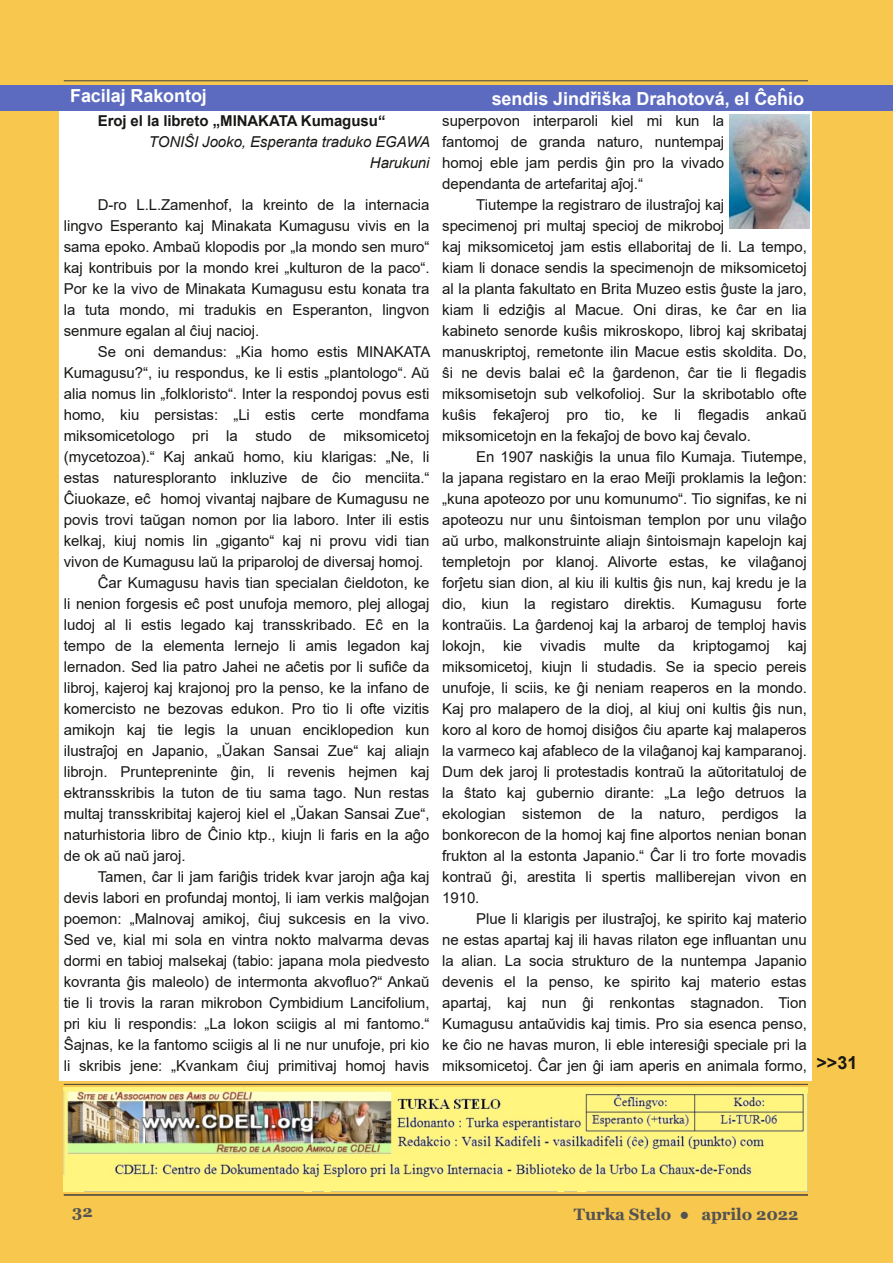
<style>
.page{position:relative;width:893px;height:1263px;background:#f8c74e}
.page>*{position:absolute;margin:0;border:0;box-sizing:border-box;transform-origin:0 0}
.t1{font:700 18px "Arial";letter-spacing:-.005em;color:#fff}
.t2{font:700 16.5px "Georgia";letter-spacing:-.005em;color:#535353}
.t3{font:15px/21px "Arial";letter-spacing:-.005em;color:#181715;text-align:justify}
.t4{font:italic 15px/21px "Arial";letter-spacing:-.005em;color:#181715;text-align:right}
.t5{font:700 15px "Arial";letter-spacing:-.005em;color:#181715}
.s1{font-weight:700;font-size:18px}
</style>
<div class="page">
<img style="left:64px;top:1088px;width:743px;height:103px">
<hr style="left:64px;top:81px;width:744px;height:1px;background:#404040">
<hr style="left:64px;top:1084px;width:744px;height:1px;background:#404040">
<hr style="left:64px;top:1195px;width:744px;height:1px;background:#404040">
<div style="left:60px;top:85px;width:752px;height:995px;background:#fff"></div>
<div style="left:0;top:85px;width:893px;height:26px;background:#5c6bc0"></div>
<img style="left:729px;top:115px;width:80px;height:113px">
<p class="t1" style="left:70px;top:86px;width:138px">Facilaj Rakontoj</p>
<p class="t1" style="left:492px;top:88px;width:314px">sendis Jindřiška Drahotová, el Ĉeĥio</p>
<p class="t5" style="left:98px;top:112px;width:289px">Eroj el la libreto „MINAKATA Kumagusu“</p>
<p class="t4" style="left:149px;top:131px;width:283px">TONIŜI Jooko, Esperanta traduko EGAWA<br>Harukuni</p>
<p class="t3" style="left:64px;top:194px;width:367px;text-indent:34px">D-ro L.L.Zamenhof, la kreinto de la internacia lingvo Esperanto kaj Minakata Kumagusu vivis en la sama epoko. Ambaŭ klopodis por „la mondo sen muro“ kaj kontribuis por la mondo krei „kulturon de la paco“.<br>Por ke la vivo de Minakata Kumagusu estu konata tra la tuta mondo, mi tradukis en Esperanton, lingvon senmure egalan al ĉiuj nacioj.</p>
<p class="t3" style="left:98px;top:341px;width:334px">Se oni demandus: „Kia homo estis MINAKATA</p>
<p class="t3" style="left:64px;top:362px;width:367px">Kumagusu?“, iu respondus, ke li estis „plantologo“. Aŭ</p>
<p class="t3" style="left:64px;top:383px;width:367px">alia nomus lin „folkloristo“. Inter la respondoj povus esti</p>
<p class="t3" style="left:64px;top:404px;width:367px">homo, kiu persistas: „Li estis certe mondfama</p>
<p class="t3" style="left:64px;top:425px;width:367px">miksomicetologo pri la studo de miksomicetoj</p>
<p class="t3" style="left:64px;top:446px;width:367px">(mycetozoa).“ Kaj ankaŭ homo, kiu klarigas: „Ne, li</p>
<p class="t3" style="left:64px;top:467px;width:367px">estas naturesploranto inkluzive de ĉio menciita.“</p>
<p class="t3" style="left:64px;top:488px;width:367px">Ĉiuokaze, eĉ homoj vivantaj najbare de Kumagusu ne</p>
<p class="t3" style="left:64px;top:509px;width:367px">povis trovi taŭgan nomon por lia laboro. Inter ili estis</p>
<p class="t3" style="left:64px;top:530px;width:367px">kelkaj, kiuj nomis lin „giganto“ kaj ni provu vidi tian</p>
<p class="t3" style="left:64px;top:551px;width:361px">vivon de Kumagusu laŭ la priparoloj de diversaj homoj.</p>
<p class="t3" style="left:98px;top:572px;width:333px">Ĉar Kumagusu havis tian specialan ĉieldoton, ke</p>
<p class="t3" style="left:64px;top:593px;width:367px">li nenion forgesis eĉ post unufoja memoro, plej allogaj</p>
<p class="t3" style="left:64px;top:614px;width:367px">ludoj al li estis legado kaj transskribado. Eĉ en la</p>
<p class="t3" style="left:64px;top:635px;width:367px">tempo de la elementa lernejo li amis legadon kaj</p>
<p class="t3" style="left:64px;top:656px;width:367px">lernadon. Sed lia patro Jahei ne aĉetis por li sufiĉe da</p>
<p class="t3" style="left:64px;top:677px;width:367px">libroj, kajeroj kaj krajonoj pro la penso, ke la infano de</p>
<p class="t3" style="left:64px;top:698px;width:367px">komercisto ne bezovas edukon. Pro tio li ofte vizitis</p>
<p class="t3" style="left:64px;top:719px;width:367px">amikojn kaj tie legis la unuan enciklopedion kun</p>
<p class="t3" style="left:64px;top:740px;width:367px">ilustraĵoj en Japanio, „Ŭakan Sansai Zue“ kaj aliajn</p>
<p class="t3" style="left:64px;top:761px;width:367px">librojn. Pruntepreninte ĝin, li revenis hejmen kaj</p>
<p class="t3" style="left:64px;top:782px;width:367px">ektransskribis la tuton de tiu sama tago. Nun restas</p>
<p class="t3" style="left:64px;top:803px;width:367px">multaj transskribitaj kajeroj kiel el „Ŭakan Sansai Zue“,</p>
<p class="t3" style="left:64px;top:824px;width:367px">naturhistoria libro de Ĉinio ktp., kiujn li faris en la aĝo</p>
<p class="t3" style="left:64px;top:845px;width:123px">de ok aŭ naŭ jaroj.</p>
<p class="t3" style="left:98px;top:866px;width:333px">Tamen, ĉar li jam fariĝis tridek kvar jarojn aĝa kaj</p>
<p class="t3" style="left:64px;top:887px;width:367px">devis labori en profundaj montoj, li iam verkis malĝojan</p>
<p class="t3" style="left:64px;top:908px;width:367px">poemon: „Malnovaj amikoj, ĉiuj sukcesis en la vivo.</p>
<p class="t3" style="left:64px;top:929px;width:367px">Sed ve, kial mi sola en vintra nokto malvarma devas</p>
<p class="t3" style="left:64px;top:950px;width:367px">dormi en tabioj malsekaj (tabio: japana mola piedvesto</p>
<p class="t3" style="left:64px;top:971px;width:367px">kovranta ĝis maleolo) de intermonta akvofluo?“ Ankaŭ</p>
<p class="t3" style="left:64px;top:992px;width:367px">tie li trovis la raran mikrobon Cymbidium Lancifolium,</p>
<p class="t3" style="left:64px;top:1013px;width:367px">pri kiu li respondis: „La lokon sciigis al mi fantomo.“</p>
<p class="t3" style="left:64px;top:1034px;width:367px">Ŝajnas, ke la fantomo sciigis al li ne nur unufoje, pri kio</p>
<p class="t3" style="left:64px;top:1055px;width:367px">li skribis jene: „Kvankam ĉiuj primitivaj homoj havis</p>
<p class="t3" style="left:442px;top:110px;width:284px">superpovon interparoli kiel mi kun la fantomoj de granda naturo, nuntempaj homoj eble jam perdis ĝin pro la vivado dependanta de artefaritaj aĵoj.“</p>
<p class="t3" style="left:442px;top:194px;width:366px;text-align:left;text-indent:34px">Tiutempe la registraro de ilustraĵoj kaj<br>specimenoj pri multaj specioj de mikroboj<br>kaj miksomicetoj jam estis ellaboritaj de li. La tempo, kiam li donace sendis la specimenojn de miksomicetoj al la planta fakultato en Brita Muzeo estis ĝuste la jaro, kiam li edziĝis al Macue. Oni diras, ke ĉar en lia kabineto senorde kuŝis mikroskopo, libroj kaj skribataj manuskriptoj, remetonte ilin Macue estis skoldita. Do, ŝi ne devis balai eĉ la ĝardenon, ĉar tie li flegadis miksomisetojn sub velkofolioj. Sur la skribotablo ofte kuŝis fekaĵeroj pro tio, ke li flegadis ankaŭ miksomicetojn en la fekaĵoj de bovo kaj ĉevalo.</p>
<p class="t3" style="left:442px;top:446px;width:366px;text-indent:34px">En 1907 naskiĝis la unua filo Kumaja. Tiutempe, la japana registaro en la erao Meiĵi proklamis la leĝon: „kuna apoteozo por unu komunumo“. Tio signifas, ke ni apoteozu nur unu ŝintoisman templon por unu vilaĝo aŭ urbo, malkonstruinte aliajn ŝintoismajn kapelojn kaj templetojn por klanoj. Alivorte estas, ke vilaĝanoj forĵetu sian dion, al kiu ili kultis ĝis nun, kaj kredu je la dio, kiun la registaro direktis. Kumagusu forte kontraŭis. La ĝardenoj kaj la arbaroj de temploj havis lokojn, kie vivadis multe da kriptogamoj kaj miksomicetoj, kiujn li studadis. Se ia specio pereis unufoje, li sciis, ke ĝi neniam reaperos en la mondo.<br>Kaj pro malapero de la dioj, al kiuj oni kultis ĝis nun, koro al koro de homoj disiĝos ĉiu aparte kaj malaperos la varmeco kaj afableco de la vilaĝanoj kaj kamparanoj.<br>Dum dek jaroj li protestadis kontraŭ la aŭtoritatuloj de la ŝtato kaj gubernio dirante: „La leĝo detruos la ekologian sistemon de la naturo, perdigos la bonkorecon de la homoj kaj fine alportos nenian bonan frukton al la estonta Japanio.“ Ĉar li tro forte movadis kontraŭ ĝi, arestita li spertis malliberejan vivon en 1910.</p>
<p class="t3" style="left:442px;top:908px;width:417px;text-align:left;text-indent:34px">Plue li klarigis per ilustraĵoj, ke spirito kaj materio<br>ne estas apartaj kaj ili havas rilaton ege influantan unu<br>la alian. La socia strukturo de la nuntempa Japanio devenis el la penso, ke spirito kaj materio estas apartaj, kaj nun ĝi renkontas stagnadon. Tion Kumagusu antaŭvidis kaj timis. Pro sia esenca penso,<br>ke ĉio ne havas muron, li eble interesiĝi speciale pri la miksomicetoj. Ĉar jen ĝi iam aperis en animala formo, <span class="s1">&gt;&gt;31</span></p>
<p class="t2" style="left:72px;top:1201px;width:22px">32</p>
<p class="t2" style="left:574px;top:1204px;width:226px">Turka Stelo ● aprilo 2022</p>
</div>
